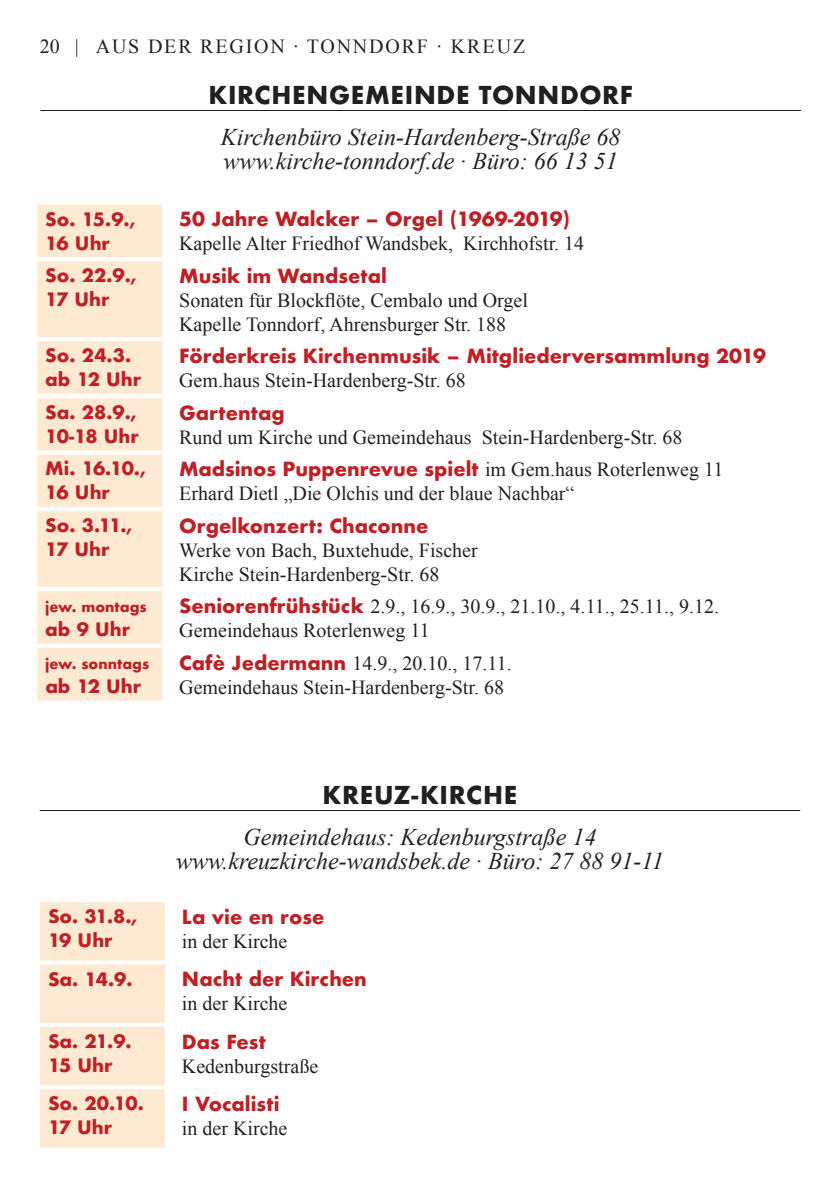
<style>
.page{position:relative;width:840px;height:1191px;background:#fff}
.page>*{position:absolute;margin:0;border:0;box-sizing:border-box;transform-origin:0 0}
.t1{font:italic 24px/24px "Times New Roman";color:#231f20}
.t2{font:700 24px "Futura";letter-spacing:.025em;color:#231f20}
.t3{font:20px/24px "Times New Roman";color:#231f20}
.t4{font:20px "Times New Roman";letter-spacing:.09em;color:#231f20}
.t5{font:700 19px "Futura";color:#c02025}
.t6{font:700 19px "Futura";color:#be1f24}
.t7{font:700 18px/24px "Futura";color:#c02025}
.t8{font:700 18px/24px "Futura";letter-spacing:-.02em;color:#c02025}
.t9{font:700 18px "Futura";color:#be1f24}
.t10{font:700 14px "Futura";color:#be1f24}
.s1{font-family:"Times New Roman";font-weight:400;font-size:20px;color:#231f20}
.s2{font-family:"Futura";font-weight:700;font-size:19px;color:#be1f24}
</style>
<div class="page">
<hr style="left:40px;top:110px;width:760px;height:1px;background:#231f20">
<div style="left:37px;top:205px;width:125px;height:495px;background:#fee9d3"></div>
<svg style="left:37px;top:204px;width:125px;height:1px"></svg>
<svg style="left:37px;top:257px;width:125px;height:4px"></svg>
<hr style="left:37px;top:337px;width:125px;height:4px;background:#fff">
<hr style="left:37px;top:394px;width:125px;height:4px;background:#fff">
<svg style="left:37px;top:450px;width:125px;height:4px"></svg>
<hr style="left:37px;top:507px;width:125px;height:4px;background:#fff">
<hr style="left:37px;top:587px;width:125px;height:4px;background:#fff">
<hr style="left:37px;top:644px;width:125px;height:4px;background:#fff">
<svg style="left:37px;top:700px;width:125px;height:1px"></svg>
<hr style="left:40px;top:810px;width:759px;height:1px;background:#231f20">
<div style="left:40px;top:902px;width:125px;height:245px;background:#fee9d3"></div>
<svg style="left:40px;top:960px;width:125px;height:4px"></svg>
<hr style="left:40px;top:1023px;width:125px;height:4px;background:#fff">
<svg style="left:40px;top:1085px;width:125px;height:4px"></svg>
<svg style="left:40px;top:1147px;width:125px;height:1px"></svg>
<p class="t4" style="left:40px;top:33px;width:487px">20 | AUS DER REGION · TONNDORF · KREUZ</p>
<p class="t2" style="left:208px;top:78px;width:426px">KIRCHENGEMEINDE TONNDORF</p>
<p class="t1" style="left:221px;top:125px;width:401px">Kirchenbüro Stein-Hardenberg-Straße 68 www.kirche-tonndorf.de · Büro: 66 13 51</p>
<p class="t7" style="left:45px;top:207px;width:92px">So. 15.9.,<br>16 Uhr</p>
<p class="t6" style="left:179px;top:205px;width:392px">50 Jahre Walcker – Orgel (1969-2019)</p>
<p class="t3" style="left:179px;top:231px;width:406px">Kapelle Alter Friedhof Wandsbek, Kirchhofstr. 14</p>
<p class="t7" style="left:45px;top:263px;width:93px">So. 22.9.,<br>17 Uhr</p>
<p class="t6" style="left:179px;top:262px;width:209px">Musik im Wandsetal</p>
<p class="t3" style="left:179px;top:288px;width:350px">Sonaten für Blockflöte, Cembalo und Orgel<br>Kapelle Tonndorf, Ahrensburger Str. 188</p>
<p class="t7" style="left:45px;top:343px;width:97px">So. 24.3. ab 12 Uhr</p>
<p class="t5" style="left:179px;top:342px;width:588px">Förderkreis Kirchenmusik – Mitgliederversammlung 2019</p>
<p class="t3" style="left:179px;top:368px;width:288px">Gem.haus Stein-Hardenberg-Str. 68</p>
<p class="t7" style="left:45px;top:400px;width:95px">Sa. 28.9.,<br>10-18 Uhr</p>
<p class="t5" style="left:179px;top:399px;width:107px">Gartentag</p>
<p class="t3" style="left:179px;top:424px;width:504px">Rund um Kirche und Gemeindehaus Stein-Hardenberg-Str. 68</p>
<p class="t8" style="left:45px;top:457px;width:102px">Mi. 16.10.,<br>16 Uhr</p>
<p class="t5" style="left:179px;top:455px;width:545px">Madsinos Puppenrevue spielt <span class="s1">im Gem.haus Roterlenweg 11</span></p>
<p class="t3" style="left:179px;top:481px;width:396px">Erhard Dietl „Die Olchis und der blaue Nachbar“</p>
<p class="t7" style="left:45px;top:513px;width:89px">So. 3.11.,<br>17 Uhr</p>
<p class="t5" style="left:179px;top:512px;width:250px">Orgelkonzert: Chaconne</p>
<p class="t3" style="left:179px;top:538px;width:300px">Werke von Bach, Buxtehude, Fischer<br>Kirche Stein-Hardenberg-Str. 68</p>
<p class="t10" style="left:45px;top:596px;width:103px">jew. montags</p>
<p class="t9" style="left:45px;top:616px;width:86px">ab 9 Uhr</p>
<p class="t10" style="left:45px;top:653px;width:105px">jew. sonntags</p>
<p class="t9" style="left:45px;top:673px;width:97px">ab 12 Uhr</p>
<p class="t3" style="left:179px;top:594px;width:538px"><span class="s2">Seniorenfrühstück</span> 2.9., 16.9., 30.9., 21.10., 4.11., 25.11., 9.12.<br>Gemeindehaus Roterlenweg 11</p>
<p class="t3" style="left:179px;top:650px;width:331px"><span class="s2">Cafè Jedermann</span> 14.9., 20.10., 17.11.<br>Gemeindehaus Stein-Hardenberg-Str. 68</p>
<p class="t2" style="left:322px;top:778px;width:196px">KREUZ-KIRCHE</p>
<p class="t1" style="left:176px;top:824px;width:489px;text-align:center">Gemeindehaus: Kedenburgstraße 14 www.kreuzkirche-wandsbek.de · Büro: 27 88 91-11</p>
<p class="t7" style="left:48px;top:904px;width:91px">So. 31.8.,<br>19 Uhr</p>
<p class="t5" style="left:182px;top:903px;width:144px">La vie en rose</p>
<p class="t3" style="left:182px;top:929px;width:107px">in der Kirche</p>
<p class="t7" style="left:48px;top:966px;width:86px">Sa. 14.9.</p>
<p class="t5" style="left:182px;top:965px;width:186px">Nacht der Kirchen</p>
<p class="t3" style="left:182px;top:991px;width:107px">in der Kirche</p>
<p class="t7" style="left:48px;top:1029px;width:85px">Sa. 21.9.<br>15 Uhr</p>
<p class="t5" style="left:182px;top:1027px;width:85px">Das Fest</p>
<p class="t3" style="left:182px;top:1053px;width:138px">Kedenburgstraße</p>
<p class="t7" style="left:48px;top:1091px;width:97px">So. 20.10.<br>17 Uhr</p>
<p class="t5" style="left:182px;top:1090px;width:99px">I Vocalisti</p>
<p class="t3" style="left:182px;top:1116px;width:107px">in der Kirche</p>
</div>
